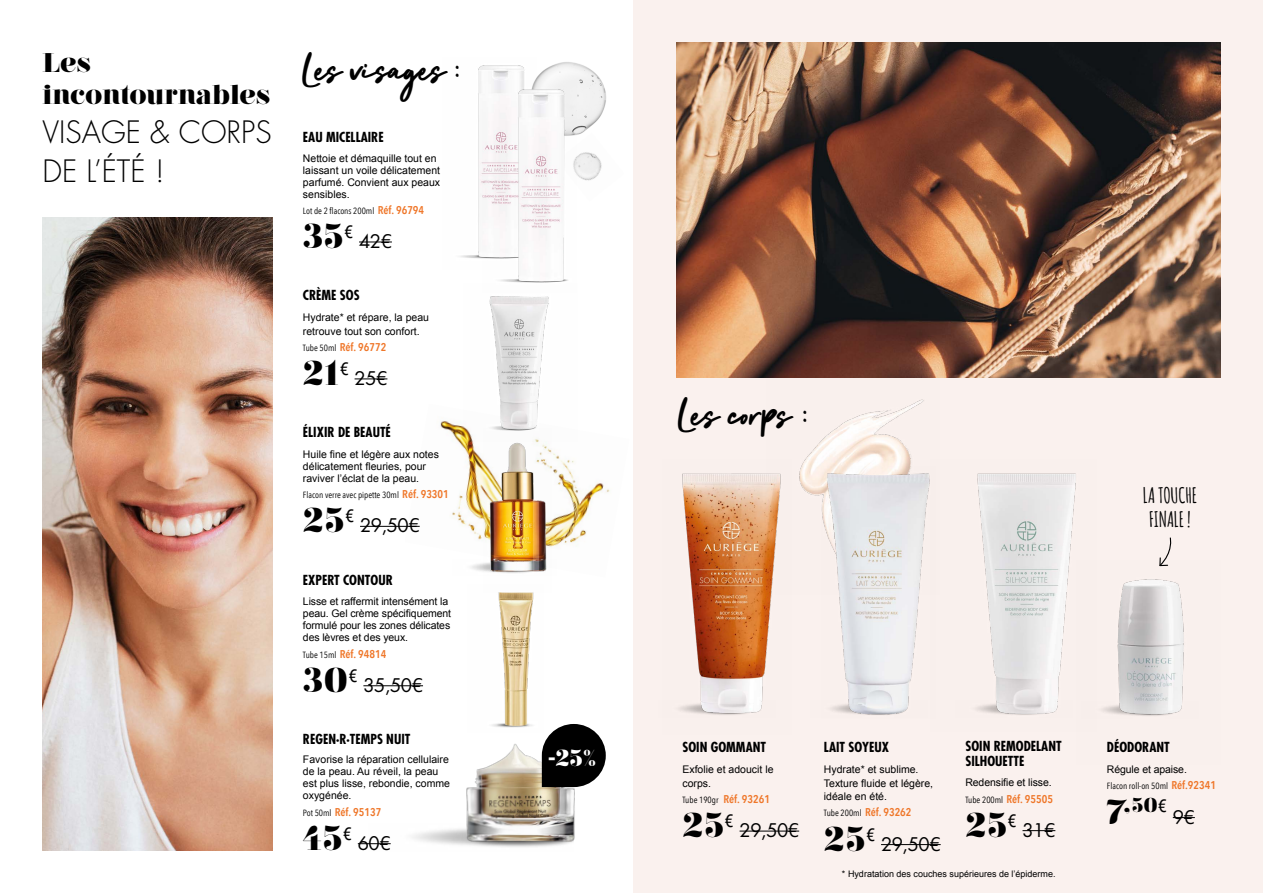
<style>
.page{position:relative;width:1263px;height:893px;background:#fff}
.page>*{position:absolute;margin:0;border:0;box-sizing:border-box;transform-origin:0 0}
.t1{font:45px "Dearest";letter-spacing:-.02em;color:#000}
.t2{font:45px "Dearest";color:#000}
.t3{font:900 34.5px "Nouvelle Vague For AB";letter-spacing:.04em;color:#000}
.t4{font:300 30px/39px "Futura Std";color:#000}
.t5{font:900 27px/31.5px "Nouvelle Vague For AB";color:#000}
.t6{font:900 23.25px "Nouvelle Vague For AB";color:#fff}
.t7{font:700 21px/24px "Amatic";letter-spacing:.025em;color:#000;text-align:center}
.t8{font:900 20.1px "Nouvelle Vague For AB";color:#000}
.t9{font:18.3px "Futura Std";letter-spacing:-.025em;color:#000}
.t10{font:700 condensed 13.5px/15px "Futura Std";color:#000}
.t11{font:600 11.25px "Avenir Next Condensed";color:#ef772a}
.t12{font:10.5px/12px "Arial";color:#000}
.t13{font:9px "Avenir Next Condensed";color:#000}
.t14{font:9px "Arial";color:#000}
.s1{font-weight:600;font-size:11.25px;color:#ef772a}
.s2{font-weight:400;font-size:9px;color:#000}
.s3{font-size:34.5px}
.s4{font-family:"Avenir Next Condensed";font-weight:500;font-size:17.7px}
</style>
<div class="page">
<div style="left:633px;top:0;width:630px;height:893px;background:#faf1ee"></div>
<img style="left:405px;top:421px;width:205px;height:126px">
<img style="left:536px;top:62px;width:70px;height:71px">
<img style="left:576px;top:133px;width:26px;height:48px">
<img style="left:767px;top:377px;width:173px;height:119px">
<img style="left:676px;top:43px;width:544px;height:334px">
<img style="left:43px;top:218px;width:230px;height:632px">
<hr style="left:359px;top:242px;width:33px;height:1px;background:#000">
<hr style="left:355px;top:378px;width:32px;height:1px;background:#000">
<hr style="left:360px;top:526px;width:60px;height:1px;background:#000">
<hr style="left:363px;top:685px;width:60px;height:1px;background:#000">
<hr style="left:358px;top:843px;width:33px;height:1px;background:#000">
<hr style="left:739px;top:831px;width:60px;height:1px;background:#000">
<hr style="left:881px;top:844px;width:60px;height:1px;background:#000">
<hr style="left:1022px;top:830px;width:33px;height:1px;background:#000">
<svg style="left:1173px;top:817px;width:22px;height:1px"></svg>
<img style="left:368px;top:829px;width:97px;height:16px">
<img style="left:465px;top:744px;width:110px;height:103px">
<svg style="left:542px;top:724px;width:64px;height:63px;background:#282828"></svg>
<img style="left:460px;top:65px;width:76px;height:194px">
<img style="left:482px;top:81px;width:94px;height:202px">
<img style="left:463px;top:296px;width:114px;height:145px">
<img style="left:484px;top:428px;width:67px;height:146px">
<img style="left:492px;top:592px;width:52px;height:141px">
<img style="left:678px;top:460px;width:113px;height:255px">
<img style="left:821px;top:466px;width:109px;height:249px">
<img style="left:1101px;top:579px;width:83px;height:137px">
<img style="left:930px;top:460px;width:146px;height:255px">
<svg style="left:1159px;top:537px;width:13px;height:30px"></svg>
<h3 class="t5" style="left:43px;top:46px;width:229px">Les incontournables</h3>
<h3 class="t4" style="left:43px;top:113px;width:231px">VISAGE &amp; CORPS<br>DE L’ÉTÉ !</h3>
<h1 class="t1" style="left:302px;top:43px;width:159px">Les visages :</h1>
<p class="t10" style="left:303px;top:130px;width:82px">EAU MICELLAIRE</p>
<p class="t12" style="left:303px;top:152px;width:139px">Nettoie et démaquille tout en laissant un voile délicatement parfumé. Convient aux peaux sensibles.</p>
<p class="t13" style="left:303px;top:203px;width:123px">Lot de 2 flacons 200ml <span class="s1">Réf. 96794</span></p>
<h2 class="t3" style="left:303px;top:216px;width:52px">35<sup>€</sup></h2>
<h3 class="t9" style="left:359px;top:230px;width:34px">42€</h3>
<p class="t10" style="left:303px;top:288px;width:58px">CRÈME SOS</p>
<p class="t12" style="left:303px;top:311px;width:128px;line-height:13.5px">Hydrate* et répare, la peau retrouve tout son confort.</p>
<p class="t11" style="left:303px;top:337px;width:85px"><span class="s2">Tube 50ml</span> Réf. 96772</p>
<h2 class="t3" style="left:303px;top:353px;width:47px">21<sup>€</sup></h2>
<h3 class="t9" style="left:355px;top:367px;width:34px">25€</h3>
<p class="t10" style="left:303px;top:425px;width:89px">ÉLIXIR DE BEAUTÉ</p>
<p class="t12" style="left:303px;top:448px;width:137px">Huile fine et légère aux notes délicatement fleuries, pour raviver l’éclat de la peau.</p>
<p class="t13" style="left:303px;top:487px;width:147px">Flacon verre avec pipette 30ml <span class="s1">Réf. 93301</span></p>
<h2 class="t3" style="left:303px;top:500px;width:53px">25<sup>€</sup></h2>
<h3 class="t9" style="left:360px;top:514px;width:61px">29,50€</h3>
<p class="t10" style="left:303px;top:572px;width:91px">EXPERT CONTOUR</p>
<p class="t12" style="left:303px;top:596px;width:150px">Lisse et raffermit intensément la peau. Gel crème spécifiquement formulé pour les zones délicates des lèvres et des yeux.</p>
<p class="t11" style="left:303px;top:644px;width:85px"><span class="s2">Tube 15ml</span> Réf. 94814</p>
<h2 class="t3" style="left:303px;top:659px;width:56px">30<sup>€</sup></h2>
<h3 class="t9" style="left:363px;top:673px;width:61px">35,50€</h3>
<p class="t10" style="left:303px;top:732px;width:109px">REGEN·R·TEMPS NUIT</p>
<p class="t12" style="left:303px;top:754px;width:149px">Favorise la réparation cellulaire de la peau. Au réveil, la peau est plus lisse, rebondie, comme oxygénée.</p>
<p class="t11" style="left:303px;top:802px;width:80px"><span class="s2">Pot 50ml</span> Réf. 95137</p>
<h2 class="t3" style="left:303px;top:817px;width:50px">45<sup>€</sup></h2>
<h3 class="t9" style="left:358px;top:831px;width:34px">60€</h3>
<h1 class="t2" style="left:678px;top:389px;width:131px">Les corps :</h1>
<h3 class="t7" style="left:1143px;top:483px;width:55px">LA TOUCHE<br>FINALE !</h3>
<h3 class="t6" style="left:548px;top:744px;width:49px">-25%</h3>
<p class="t10" style="left:682px;top:740px;width:85px">SOIN GOMMANT</p>
<p class="t12" style="left:682px;top:763px;width:93px;line-height:13.5px">Exfolie et adoucit le corps.</p>
<p class="t13" style="left:682px;top:792px;width:89px">Tube 190gr <span class="s1">Réf. 93261</span></p>
<h2 class="t3" style="left:682px;top:805px;width:53px">25<sup>€</sup></h2>
<h3 class="t9" style="left:739px;top:819px;width:61px">29,50€</h3>
<p class="t10" style="left:824px;top:740px;width:67px">LAIT SOYEUX</p>
<p class="t12" style="left:824px;top:763px;width:111px;line-height:13.5px">Hydrate* et sublime.<br>Texture fluide et légère, idéale en été.</p>
<p class="t13" style="left:824px;top:806px;width:89px">Tube 200ml <span class="s1">Réf. 93262</span></p>
<h2 class="t3" style="left:824px;top:818px;width:53px">25<sup>€</sup></h2>
<h3 class="t9" style="left:881px;top:832px;width:61px">29,50€</h3>
<p class="t10" style="left:965px;top:738px;width:98px">SOIN REMODELANT<br>SILHOUETTE</p>
<p class="t12" style="left:965px;top:777px;width:88px">Redensifie et lisse.</p>
<p class="t13" style="left:965px;top:792px;width:89px">Tube 200ml <span class="s1">Réf. 95505</span></p>
<h2 class="t3" style="left:965px;top:804px;width:53px">25<sup>€</sup></h2>
<h3 class="t9" style="left:1022px;top:818px;width:34px">31€</h3>
<p class="t14" style="left:842px;top:868px;width:215px">* Hydratation des couches supérieures de l’épiderme.</p>
<p class="t10" style="left:1107px;top:740px;width:64px">DÉODORANT</p>
<p class="t12" style="left:1107px;top:764px;width:82px">Régule et apaise.</p>
<p class="t13" style="left:1107px;top:779px;width:111px">Flacon roll-on 50ml <span class="s1">Réf.92341</span></p>
<h3 class="t8" style="left:1107px;top:793px;width:61px"><span class="s3">7</span>,50<span class="s4">€</span></h3>
<h3 class="t9" style="left:1173px;top:805px;width:24px">9€</h3>
</div>
